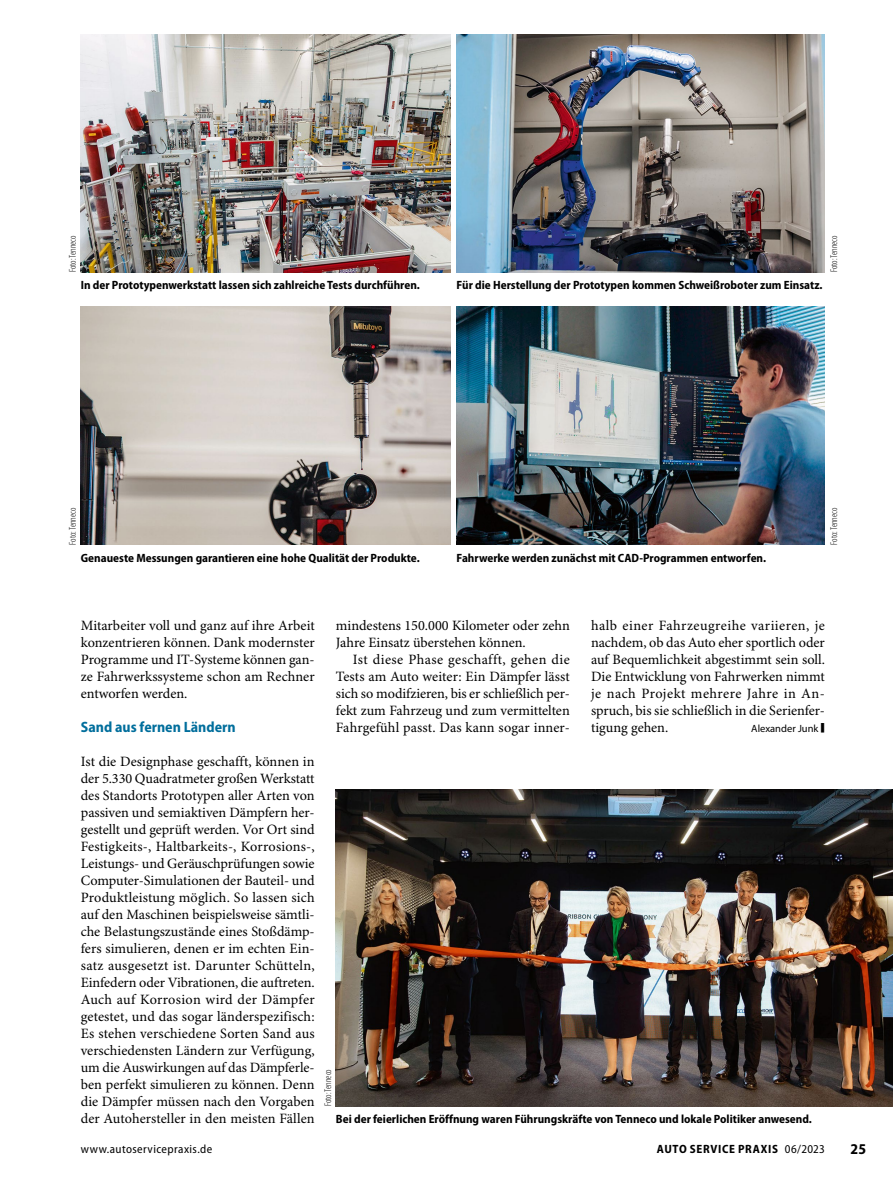
<style>
.page{position:relative;width:893px;height:1187px;background:#fff}
.page>*{position:absolute;margin:0;border:0;box-sizing:border-box;transform-origin:0 0}
.Para_GT_Einzug{font:32.7px "Minion Pro";color:#000;scale:.33 1}
.SectionHeading_1_Zwi{font:700 semi-condensed 15px "Myriad Pro";color:#006e9c}
.t1{font:700 semi-condensed 15px "Myriad Pro";color:#000}
.Para_GT{font:14.25px/17px "Minion Pro";color:#000;text-align:justify}
.Para_GT_Einzug-2{font:14.25px/17px "Minion Pro";color:#000;text-align:justify}
.Image_Caption_Biti_S{font:700 semi-condensed 12px "Myriad Pro";color:#000}
.t2{font:semi-condensed 12px "Myriad Pro";letter-spacing:.035em;color:#000}
.Image_Caption_Biti_S-2{font:700 semi-condensed 12px "Myriad Pro";letter-spacing:.055em;color:#000}
.Para_GT_Einzug-3{font:10.5px "Myriad Pro";color:#000}
.Image_Source_Bildque{font:300 condensed 9.75px "Myriad Pro";color:#000}
.s1{font-weight:400}
</style>
<div class="page">
<img style="left:81px;top:34px;width:370px;height:238px">
<img style="left:81px;top:306px;width:370px;height:238px">
<img style="left:457px;top:34px;width:368px;height:238px">
<img style="left:457px;top:306px;width:368px;height:238px">
<img style="left:336px;top:789px;width:557px;height:316px">
<p class="Image_Source_Bildque" style="left:68px;top:272px;width:38px;rotate:-90deg">Foto: Tenneco</p>
<p class="Image_Caption_Biti_S" style="left:81px;top:278px;width:341px">In der Prototypenwerkstatt lassen sich zahlreiche Tests durchführen.</p>
<p class="Image_Caption_Biti_S" style="left:457px;top:278px;width:367px">Für die Herstellung der Prototypen kommen Schweißroboter zum Einsatz.</p>
<p class="Image_Source_Bildque" style="left:829px;top:272px;width:38px;rotate:-90deg">Foto: Tenneco</p>
<p class="Image_Source_Bildque" style="left:68px;top:544px;width:38px;rotate:-90deg">Foto: Tenneco</p>
<p class="Image_Caption_Biti_S" style="left:81px;top:551px;width:340px">Genaueste Messungen garantieren eine hohe Qualität der Produkte.</p>
<p class="Image_Caption_Biti_S" style="left:457px;top:551px;width:311px">Fahrwerke werden zunächst mit CAD-Programmen entworfen.</p>
<p class="Image_Source_Bildque" style="left:829px;top:544px;width:38px;rotate:-90deg">Foto: Tenneco</p>
<p class="Para_GT_Einzug-2" style="left:81px;top:617px;width:235px">Mitarbeiter voll und ganz auf ihre Arbeit konzentrieren können. Dank modernster Programme und IT-Systeme können gan&shy;ze Fahrwerkssysteme schon am Rechner entworfen werden.</p>
<p class="SectionHeading_1_Zwi" style="left:81px;top:718px;width:156px">Sand aus fernen Ländern</p>
<p class="Para_GT" style="left:81px;top:753px;width:235px">Ist die Designphase geschafft, können in der 5.330 Quadratmeter großen Werkstatt des Standorts Prototypen aller Arten von passiven und semiaktiven Dämpfern her&shy;gestellt und geprüft werden. Vor Ort sind Festigkeits-, Haltbarkeits-, Korrosions-, Leistungs- und Geräuschprüfungen sowie Computer-Simulationen der Bauteil- und Produktleistung möglich. So lassen sich auf den Maschinen beispielsweise sämtli&shy;che Belastungszustände eines Stoßdämp&shy;fers simulieren, denen er im echten Ein&shy;satz ausgesetzt ist. Darunter Schütteln, Einfedern oder Vibrationen, die auftreten.<br>Auch auf Korrosion wird der Dämpfer getestet, und das sogar länderspezifisch:<br>Es stehen verschiedene Sorten Sand aus verschiedensten Ländern zur Verfügung, um die Auswirkungen auf das Dämpferle&shy;ben perfekt simulieren zu können. Denn die Dämpfer müssen nach den Vorgaben der Autohersteller in den meisten Fällen</p>
<p class="Para_GT" style="left:336px;top:617px;width:235px">mindestens 150.000 Kilometer oder zehn<br>Jahre Einsatz überstehen können.</p>
<p class="Para_GT_Einzug-2" style="left:336px;top:651px;width:235px;text-indent:17px">Ist diese Phase geschafft, gehen die Tests am Auto weiter: Ein Dämpfer lässt sich so modifzieren, bis er schließlich per&shy;fekt zum Fahrzeug und zum vermittelten Fahrgefühl passt. Das kann sogar inner-</p>
<p class="Para_GT_Einzug-2" style="left:591px;top:617px;width:235px">halb einer Fahrzeugreihe variieren, je nachdem, ob das Auto eher sportlich oder auf Bequemlichkeit abgestimmt sein soll.<br>Die Entwicklung von Fahrwerken nimmt je nach Projekt mehrere Jahre in An&shy;spruch, bis sie schließlich in die Serienfer&shy;tigung gehen.</p>
<p class="Para_GT_Einzug-3" style="left:751px;top:721px;width:69px">Alexander Junk</p>
<p class="Para_GT_Einzug" style="left:820px;top:705px;width:15px">■</p>
<p class="Image_Source_Bildque" style="left:323px;top:1106px;width:38px;rotate:-90deg">Foto: Tenneco</p>
<p class="Image_Caption_Biti_S" style="left:336px;top:1112px;width:477px">Bei der feierlichen Eröffnung waren Führungskräfte von Tenneco und lokale Politiker anwesend.</p>
<p class="t2" style="left:81px;top:1142px;width:133px">www.autoservicepraxis.de</p>
<p class="Image_Caption_Biti_S-2" style="left:657px;top:1142px;width:170px">AUTO SERVICE PRAXIS <span class="s1">06/2023</span></p>
<p class="t1" style="left:850px;top:1140px;width:17px">25</p>
</div>
